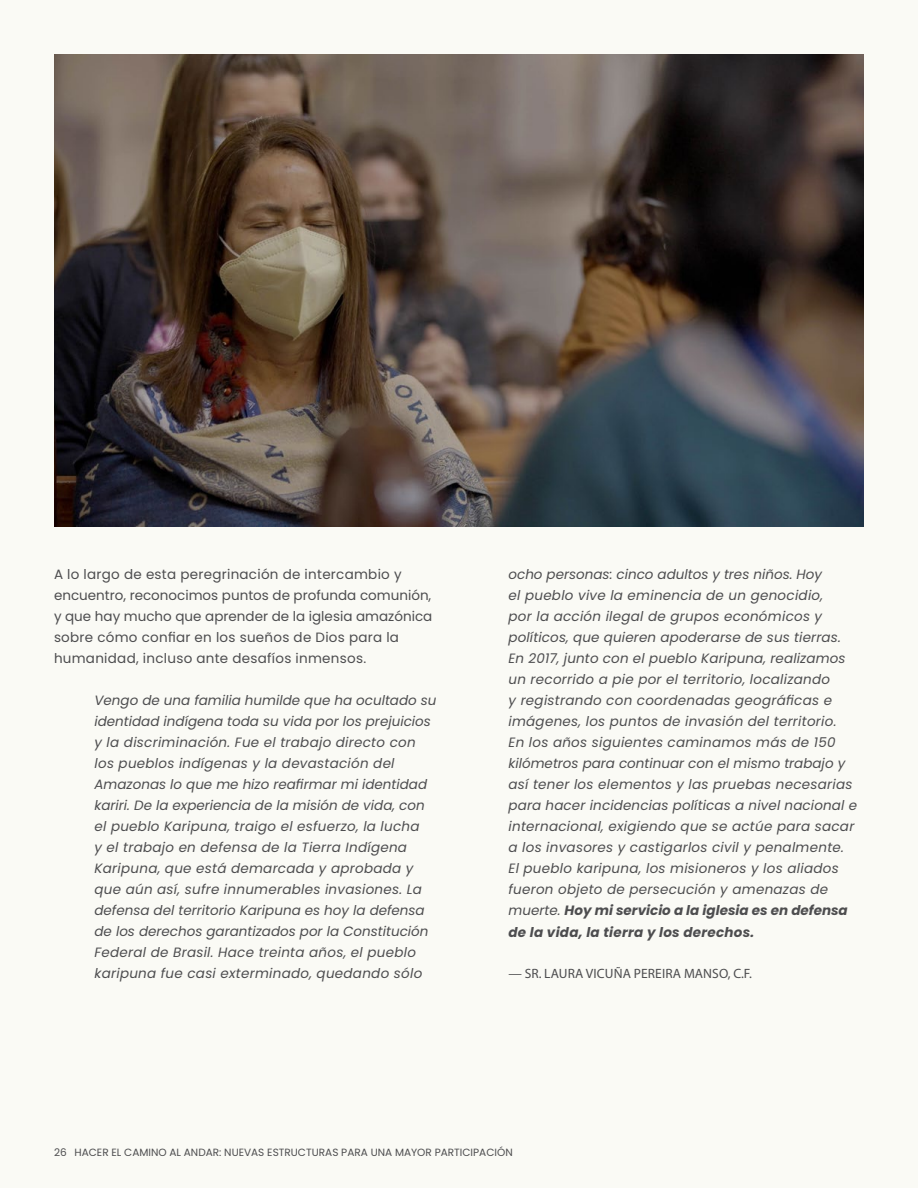
<style>
.page{position:relative;width:918px;height:1188px;background:#fafaf5}
.page>*{position:absolute;margin:0;border:0;box-sizing:border-box;transform-origin:0 0}
.t1{font:italic 13.5px/21px "Poppins";letter-spacing:.02em;color:#4d4d4f}
.t2{font:13.5px/21px "Poppins";letter-spacing:.02em;color:#4d4d4f}
.t3{font:13.5px "Myriad Pro";letter-spacing:.01em;color:#4d4d4f}
.t4{font:10.5px "Poppins";color:#4d4d4f}
.s1{font-weight:700}
</style>
<div class="page">
<img style="left:54px;top:54px;width:810px;height:473px">
<p class="t2" style="left:54px;top:564px;width:380px">A lo largo de esta peregrinación de intercambio y encuentro, reconocimos puntos de profunda comunión, y que hay mucho que aprender de la iglesia amazónica sobre cómo confiar en los sueños de Dios para la humanidad, incluso ante desafíos inmensos.</p>
<p class="t1" style="left:94px;top:690px;width:344px">Vengo de una familia humilde que ha ocultado su identidad indígena toda su vida por los prejuicios y la discriminación. Fue el trabajo directo con los pueblos indígenas y la devastación del Amazonas lo que me hizo reafirmar mi identidad kariri. De la experiencia de la misión de vida, con el pueblo Karipuna, traigo el esfuerzo, la lucha<br>y el trabajo en defensa de la Tierra Indígena Karipuna, que está demarcada y aprobada y que aún así, sufre innumerables invasiones. La defensa del territorio Karipuna es hoy la defensa de los derechos garantizados por la Constitución Federal de Brasil. Hace treinta años, el pueblo karipuna fue casi exterminado, quedando sólo</p>
<p class="t1" style="left:509px;top:564px;width:350px">ocho personas: cinco adultos y tres niños. Hoy<br>el pueblo vive la eminencia de un genocidio,<br>por la acción ilegal de grupos económicos y políticos, que quieren apoderarse de sus tierras.<br>En 2017, junto con el pueblo Karipuna, realizamos un recorrido a pie por el territorio, localizando<br>y registrando con coordenadas geográficas e imágenes, los puntos de invasión del territorio.<br>En los años siguientes caminamos más de 150 kilómetros para continuar con el mismo trabajo y así tener los elementos y las pruebas necesarias para hacer incidencias políticas a nivel nacional e internacional, exigiendo que se actúe para sacar a los invasores y castigarlos civil y penalmente.<br>El pueblo karipuna, los misioneros y los aliados fueron objeto de persecución y amenazas de muerte. <span class="s1">Hoy mi servicio a la iglesia es en defensa de la vida, la tierra y los derechos.</span></p>
<p class="t3" style="left:509px;top:966px;width:245px">— SR. LAURA VICUÑA PEREIRA MANSO, C.F.</p>
<p class="t4" style="left:54px;top:1146px;width:460px">26 HACER EL CAMINO AL ANDAR: NUEVAS ESTRUCTURAS PARA UNA MAYOR PARTICIPACIÓN</p>
</div>
